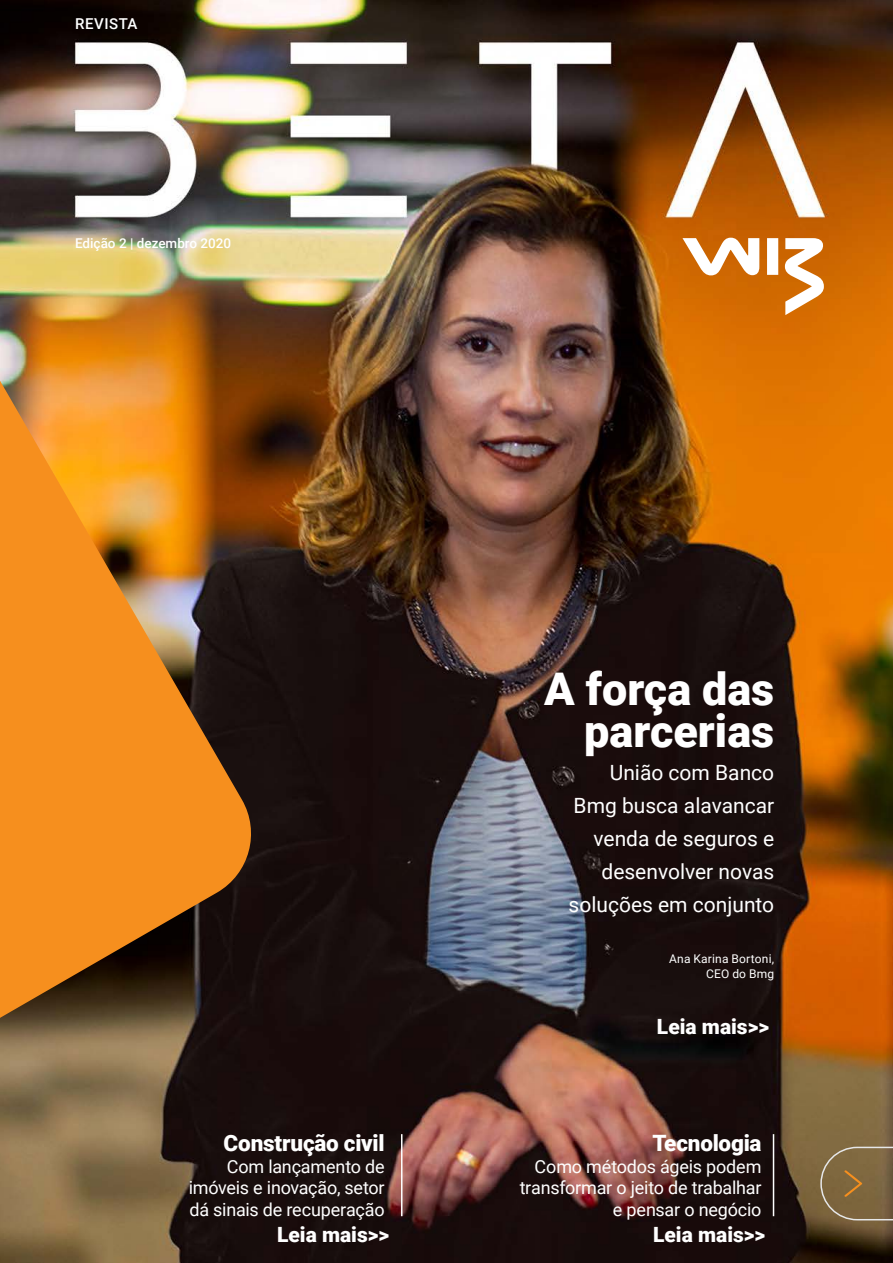
<style>
.page{position:relative;width:893px;height:1263px;background:#fff}
.page>*{position:absolute;margin:0;border:0;box-sizing:border-box;transform-origin:0 0}
.t1{font:900 45px/42px "Roboto";color:#fff;text-align:right}
.t2{font:900 22.5px "Roboto";letter-spacing:-.01em;color:#fff}
.t3{font:21px/33px "Roboto";color:#fff;text-align:right}
.t4{font:900 21px "Roboto";color:#fff}
.t5{font:18px/21.6px "Roboto";letter-spacing:-.01em;color:#fff;text-align:justify}
.t6{font:500 15px "Roboto";letter-spacing:.035em;color:#fff}
.t7{font:500 13.5px "Roboto";color:#fff}
.t8{font:12px/14.4px "Roboto";letter-spacing:.015em;color:#fff;text-align:right}
</style>
<div class="page">
<img style="left:0;top:0;width:893px;height:1263px">
<img style="left:0;top:116px;width:261px;height:1147px">
<svg style="left:682px;top:238px;width:142px;height:77px"></svg>
<hr style="left:401px;top:1134px;width:1px;height:82px;background:#fff">
<hr style="left:773px;top:1134px;width:1px;height:82px;background:#fff">
<svg style="left:820px;top:1147px;width:73px;height:73px;background:#836c46"></svg>
<p class="t6" style="left:75px;top:14px;width:64px">REVISTA</p>
<p class="t7" style="left:75px;top:233px;width:158px">Edição 2 | dezembro 2020</p>
<p class="t2" style="left:224px;top:1127px;width:162px">Construção civil</p>
<p class="t5" style="left:189px;top:1155px;width:197px;text-indent:38px">Com lançamento de imóveis e inovação, setor dá sinais de recuperação</p>
<p class="t1" style="left:544px;top:667px;width:231px">A força das parcerias</p>
<p class="t3" style="left:569px;top:756px;width:207px">União com Banco<br>Bmg busca alavancar venda de seguros e desenvolver novas soluções em conjunto</p>
<p class="t8" style="left:669px;top:951px;width:107px">Ana Karina Bortoni,<br>CEO do Bmg</p>
<p class="t4" style="left:657px;top:1012px;width:114px">Leia mais&gt;&gt;</p>
<p class="t2" style="left:652px;top:1127px;width:111px">Tecnologia</p>
<p class="t5" style="left:520px;top:1155px;width:243px;text-align:right">Como métodos ágeis podem transformar o jeito de trabalhar e pensar o negócio</p>
<p class="t4" style="left:277px;top:1220px;width:114px">Leia mais&gt;&gt;</p>
<p class="t4" style="left:653px;top:1220px;width:114px">Leia mais&gt;&gt;</p>
</div>
